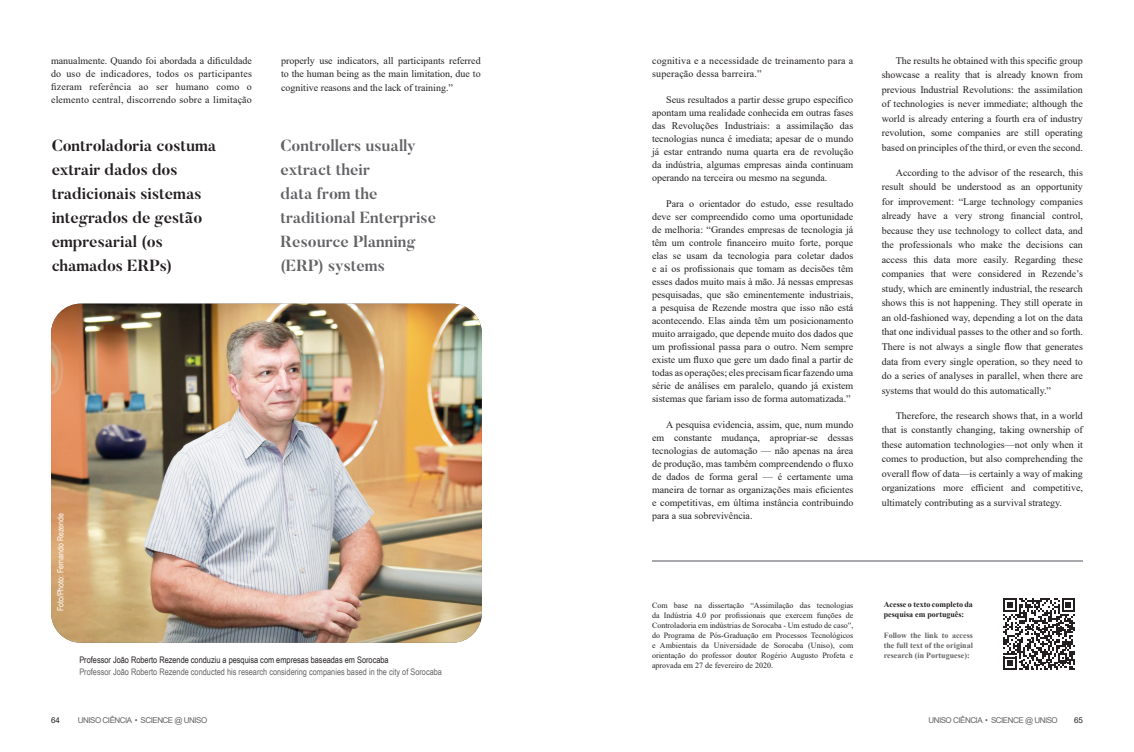
<style>
.page{position:relative;width:1134px;height:752px;background:#fff}
.page>*{position:absolute;margin:0;border:0;box-sizing:border-box;transform-origin:0 0}
.t1{font:700 16px/24px "Butler";color:#231f20}
.t2{font:700 16px/24px "Butler";color:#636366}
.t3{font:10px/13px "Times New Roman";color:#231f20;text-align:justify}
.t4{font:10px/13px "Times New Roman";letter-spacing:.02em;color:#231f20}
.t5{font:9px "Arial Narrow";color:#636366}
.t6{font:9px "Arial Narrow";color:#231f20}
.t7{font:8.5px "Arial Narrow";color:#fff}
.t8{font:8px/10px "Times New Roman";color:#231f20;text-align:justify}
.t9{font:700 8px/10px "Times New Roman";color:#636366;text-align:justify}
.t10{font:8px "Arial";letter-spacing:-.06em;color:#636366}
.t11{font:700 8px/10px "Times New Roman";color:#231f20}
.t12{font:8px "Arial";color:#231f20}
</style>
<div class="page">
<hr style="left:652px;top:560px;width:431px;height:1px;background:#a8a9ad">
<svg style="left:1003px;top:598px;width:72px;height:72px"></svg>
<img style="left:51px;top:303px;width:431px;height:339px">
<p class="t3" style="left:281px;top:53px;width:201px;line-height:13.5px">properly use indicators, all participants referred to the human being as the main limitation, due to cognitive reasons and the lack of training.”</p>
<p class="t3" style="left:882px;top:53px;width:203px;line-height:14.5px;text-indent:14px">The results he obtained with this specific group showcase a reality that is already known from previous Industrial Revolutions: the assimilation of technologies is never immediate; although the world is already entering a fourth era of industry revolution, some companies are still operating based on principles of the third, or even the second.</p>
<p class="t3" style="left:882px;top:165px;width:203px;line-height:14.5px;text-indent:14px">According to the advisor of the research, this result should be understood as an opportunity for improvement: “Large technology companies already have a very strong financial control, because they use technology to collect data, and the professionals who make the decisions can access this data more easily. Regarding these companies that were considered in Rezende’s study, which are eminently industrial, the research shows this is not happening. They still operate in an old-fashioned way, depending a lot on the data that one individual passes to the other and so forth.<br>There is not always a single flow that generates data from every single operation, so they need to do a series of analyses in parallel, when there are systems that would do this automatically.”</p>
<p class="t3" style="left:882px;top:407px;width:203px;line-height:14.5px;text-indent:14px">Therefore, the research shows that, in a world that is constantly changing, taking ownership of these automation technologies—not only when it comes to production, but also comprehending the overall flow of data—is certainly a way of making organizations more efficient and competitive, ultimately contributing as a survival strategy.</p>
<p class="t3" style="left:51px;top:53px;width:202px">manualmente. Quando foi abordada a dificuldade do uso de indicadores, todos os participantes fizeram referência ao ser humano como o elemento central, discorrendo sobre a limitação</p>
<p class="t4" style="left:652px;top:53px;width:203px">cognitiva e a necessidade de treinamento para a superação dessa barreira.”</p>
<p class="t3" style="left:652px;top:92px;width:203px;text-indent:14px">Seus resultados a partir desse grupo específico apontam uma realidade conhecida em outras fases das Revoluções Industriais: a assimilação das tecnologias nunca é imediata; apesar de o mundo já estar entrando numa quarta era de revolução da indústria, algumas empresas ainda continuam operando na terceira ou mesmo na segunda.</p>
<p class="t3" style="left:652px;top:196px;width:203px;text-indent:14px">Para o orientador do estudo, esse resultado deve ser compreendido como uma oportunidade de melhoria: “Grandes empresas de tecnologia já têm um controle financeiro muito forte, porque elas se usam da tecnologia para coletar dados e aí os profissionais que tomam as decisões têm esses dados muito mais à mão. Já nessas empresas pesquisadas, que são eminentemente industriais, a pesquisa de Rezende mostra que isso não está acontecendo. Elas ainda têm um posicionamento muito arraigado, que depende muito dos dados que um profissional passa para o outro. Nem sempre existe um fluxo que gere um dado final a partir de todas as operações; eles precisam ficar fazendo uma série de análises em paralelo, quando já existem sistemas que fariam isso de forma automatizada.”</p>
<p class="t3" style="left:652px;top:417px;width:203px;text-indent:14px">A pesquisa evidencia, assim, que, num mundo em constante mudança, apropriar-se dessas tecnologias de automação — não apenas na área de produção, mas também compreendendo o fluxo de dados de forma geral — é certamente uma maneira de tornar as organizações mais eficientes e competitivas, em última instância contribuindo para a sua sobrevivência.</p>
<h1 class="t1" style="left:52px;top:133px;width:166px">Controladoria costuma extrair dados dos tradicionais sistemas integrados de gestão empresarial (os chamados ERPs)</h1>
<h1 class="t2" style="left:281px;top:133px;width:157px">Controllers usually extract their<br>data from the traditional Enterprise<br>Resource Planning (ERP) systems</h1>
<p class="t7" style="left:54px;top:610px;width:99px;rotate:-90deg">Foto/Photo: Fernando Rezende</p>
<p class="t8" style="left:652px;top:599px;width:203px">Com base na dissertação “Assimilação das tecnologias da Indústria 4.0 por profissionais que exercem funções de Controladoria em indústrias de Sorocaba - Um estudo de caso”, do Programa de Pós-Graduação em Processos Tecnológicos e Ambientais da Universidade de Sorocaba (Uniso), com orientação do professor doutor Rogério Augusto Profeta e aprovada em 27 de fevereiro de 2020.</p>
<p class="t11" style="left:884px;top:599px;width:91px">Acesse o texto completo da pesquisa em português:</p>
<p class="t9" style="left:884px;top:630px;width:91px">Follow the link to access the full text of the original research (in Portuguese):</p>
<p class="t6" style="left:79px;top:652px;width:311px">Professor João Roberto Rezende conduziu a pesquisa com empresas baseadas em Sorocaba</p>
<p class="t5" style="left:79px;top:664px;width:364px">Professor João Roberto Rezende conducted his research considering companies based in the city of Sorocaba</p>
<p class="t12" style="left:51px;top:714px;width:10px">64</p>
<p class="t10" style="left:78px;top:714px;width:131px">UNISO CIÊNCIA • SCIENCE @ UNISO</p>
<p class="t10" style="left:928px;top:714px;width:131px">UNISO CIÊNCIA • SCIENCE @ UNISO</p>
<p class="t12" style="left:1074px;top:714px;width:10px">65</p>
</div>
